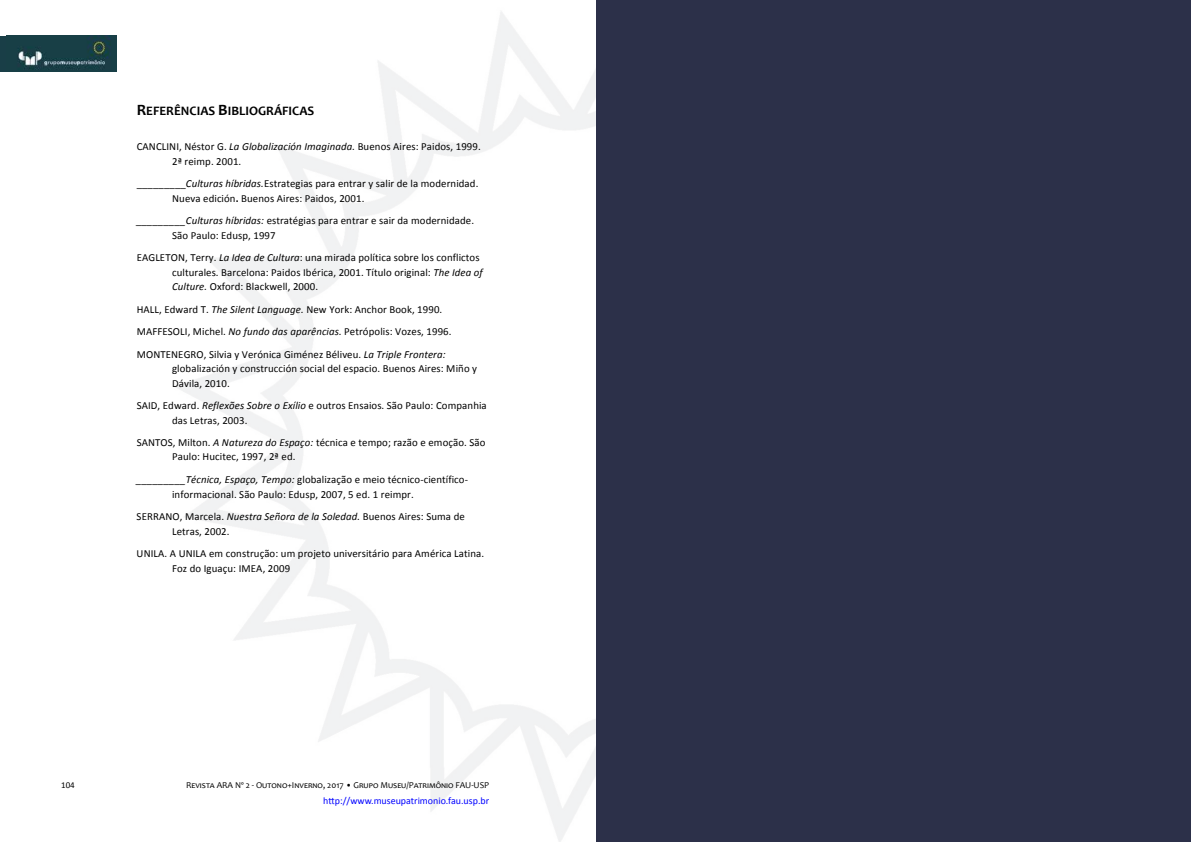
<style>
.page{position:relative;width:1191px;height:842px;background:#fff}
.page>*{position:absolute;margin:0;border:0;box-sizing:border-box;transform-origin:0 0}
.t1{font:700 13px "Candara";color:#000}
.t2{font:10.8px/14.4px "Calibri";letter-spacing:.01em;color:#000}
.t3{font:10px "Calibri";color:#00f}
.t4{font:9px "Candara";color:#000}
.t5{font:9px "Calibri";color:#000}
.s1{font-size:15.8px}
.s2{font-style:italic}
.s3{font-weight:700}
</style>
<div class="page">
<div style="left:0;top:36px;width:116px;height:36px;background:#193e47"></div>
<img style="left:18px;top:38px;width:93px;height:32px">
<div style="left:596px;top:0;width:595px;height:842px;background:#2c3049"></div>
<p class="t1" style="left:137px;top:102px;width:179px"><span class="s1">R</span>EFERÊNCIAS <span class="s1">B</span>IBLIOGRÁFICAS</p>
<p class="t2" style="left:172px;top:139px;width:310px;text-indent:-35px">CANCLINI, Néstor G. <span class="s2">La Globalización Imaginada.</span> Buenos Aires: Paidos, 1999.<br>2ª reimp. 2001.</p>
<p class="t2" style="left:172px;top:176px;width:308px;text-indent:-35px">_________<span class="s2">Culturas híbridas.</span>Estrategias para entrar y salir de la modernidad.<br>Nueva edición<span class="s3">.</span> Buenos Aires: Paidos, 2001.</p>
<p class="t2" style="left:172px;top:214px;width:303px;text-indent:-35px"><span class="s2">_________Culturas híbridas:</span> estratégias para entrar e sair da modernidade.<br>São Paulo: Edusp, 1997</p>
<p class="t2" style="left:172px;top:250px;width:312px;text-indent:-35px">EAGLETON, Terry. <span class="s2">La Idea de Cultura</span>: una mirada política sobre los conflictos culturales. Barcelona: Paidos Ibérica, 2001. Título original: <span class="s2">The Idea of<br>Culture.</span> Oxford: Blackwell, 2000.</p>
<p class="t2" style="left:137px;top:298px;width:316px;line-height:22.6px">HALL, Edward T. <span class="s2">The Silent Language.</span> New York: Anchor Book, 1990.<br>MAFFESOLI, Michel. <span class="s2">No fundo das aparências.</span> Petrópolis: Vozes, 1996.<br>MONTENEGRO, Silvia y Verónica Giménez Béliveu. <span class="s2">La Triple Frontera:</span></p>
<p class="t2" style="left:172px;top:361px;width:306px">globalización y construcción social del espacio. Buenos Aires: Miño y<br>Dávila, 2010.</p>
<p class="t2" style="left:172px;top:398px;width:316px;text-indent:-35px">SAID, Edward. <span class="s2">Reflexões Sobre o Exílio</span> e outros Ensaios. São Paulo: Companhia das Letras, 2003.</p>
<p class="t2" style="left:172px;top:435px;width:315px;text-indent:-35px">SANTOS, Milton. <span class="s2">A Natureza do Espaço:</span> técnica e tempo; razão e emoção. São<br>Paulo: Hucitec, 1997, 2ª ed.</p>
<p class="t2" style="left:172px;top:472px;width:297px;text-indent:-35px"><span class="s2">_________Técnica, Espaço, Tempo:</span> globalização e meio técnico--‐científico--‐ informacional. São Paulo: Edusp, 2007, 5 ed. 1 reimpr.</p>
<p class="t2" style="left:172px;top:509px;width:294px;text-indent:-35px">SERRANO, Marcela. <span class="s2">Nuestra Señora de la Soledad.</span> Buenos Aires: Suma de<br>Letras, 2002.</p>
<p class="t2" style="left:172px;top:546px;width:313px;text-indent:-35px">UNILA. A UNILA em construção: um projeto universitário para América Latina.<br>Foz do Iguaçu: IMEA, 2009</p>
<p class="t5" style="left:61px;top:779px;width:15px">104</p>
<p class="t4" style="left:186px;top:779px;width:305px">Revista ARA Nº 2 - Outono+Inverno, 2017 • Grupo Museu/Patrimônio FAU-USP</p>
<p class="t3" style="left:323px;top:794px;width:167px">http://www.museupatrimonio.fau.usp.br</p>
</div>
